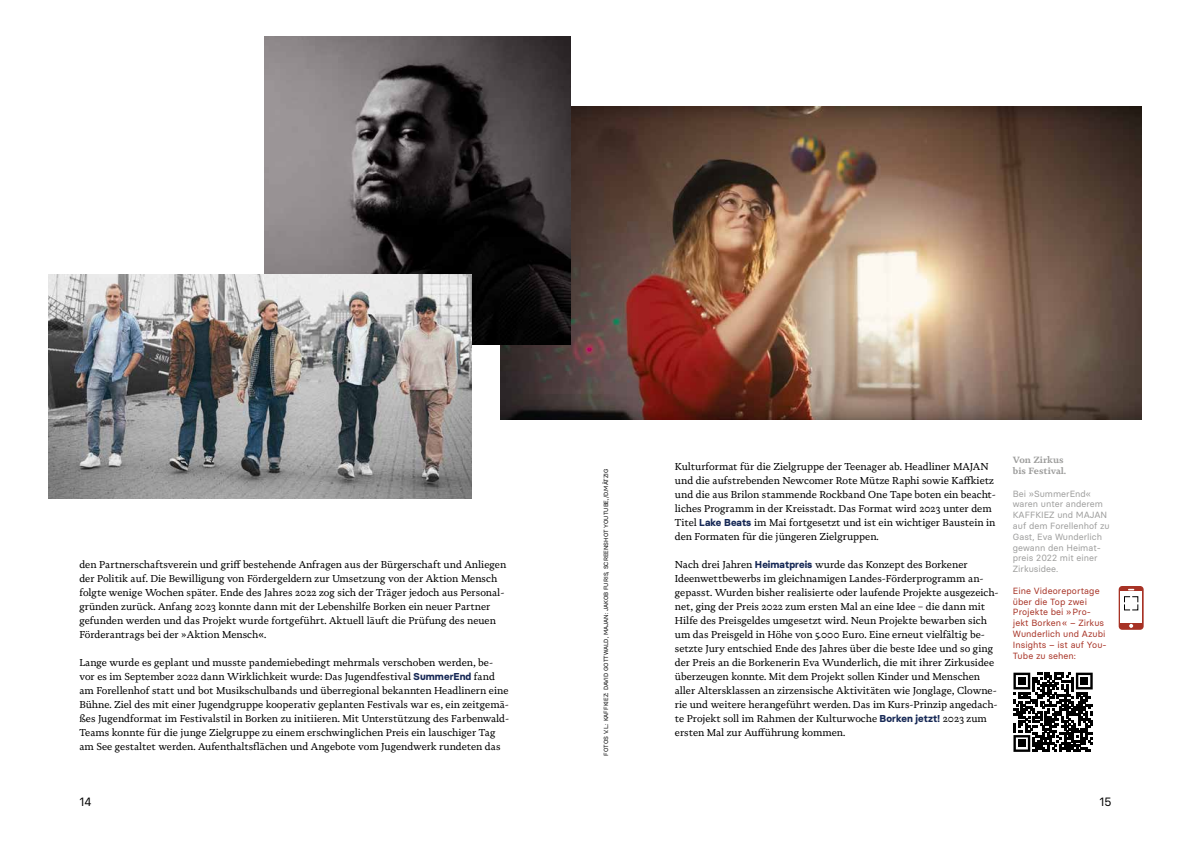
<style>
.page{position:relative;width:1191px;height:842px;background:#fff}
.page>*{position:absolute;margin:0;border:0;box-sizing:border-box;transform-origin:0 0}
.t1{font:12px "Basier Circle";color:#000}
.t2{font:10px/14px "Novela";color:#000}
.t3{font:9px/10.8px "Basier Circle";color:#9d9d9c}
.t4{font:9px/10.8px "Basier Circle";letter-spacing:.005em;color:#a73225}
.t5{font:700 9px/10.8px "Novela";color:#9d9d9c}
.t6{font:6px "Basier Circle";color:#000}
.s1{font-family:"Basier Circle"}
.s2{font-family:"Basier Circle";font-weight:700;color:#172956}
</style>
<div class="page">
<img style="left:500px;top:106px;width:641px;height:314px">
<img style="left:265px;top:36px;width:305px;height:308px">
<img style="left:48px;top:274px;width:423px;height:224px">
<svg style="left:1013px;top:673px;width:79px;height:79px"></svg>
<div style="left:1018px;top:677px;width:7px;height:8px;background:#000"></div>
<div style="left:1080px;top:677px;width:7px;height:8px;background:#000"></div>
<div style="left:1018px;top:740px;width:7px;height:7px;background:#000"></div>
<svg style="left:1118px;top:586px;width:25px;height:44px"></svg>
<div style="left:1120px;top:592px;width:21px;height:31px;background:#fff"></div>
<svg style="left:1129px;top:624px;width:4px;height:4px"></svg>
<svg style="left:1124px;top:596px;width:14px;height:15px"></svg>
<p class="t2" style="left:79px;top:557px;width:428px">den Partnerschaftsverein und griff bestehende Anfragen aus der Bürgerschaft und Anliegen der Politik auf. Die Bewilligung von Fördergeldern zur Umsetzung von der Aktion Mensch folgte wenige Wochen später. Ende des Jahres 2022 zog sich der Träger jedoch aus Personal&shy;gründen zurück. Anfang 2023 konnte dann mit der Lebenshilfe Borken ein neuer Partner gefunden werden und das Projekt wurde fortgeführt. Aktuell läuft die Prüfung des neuen Förderantrags bei der »Aktion Mensch<span class="s1">«</span>.</p>
<p class="t2" style="left:79px;top:655px;width:431px">Lange wurde es geplant und musste pandemiebedingt mehrmals verschoben werden, be&shy;vor es im September 2022 dann Wirklichkeit wurde: Das Jugendfestival <span class="s2">SummerEnd</span> fand am Forellenhof statt und bot Musikschulbands und überregional bekannten Headlinern eine Bühne. Ziel des mit einer Jugendgruppe kooperativ geplanten Festivals war es, ein zeitgemä&shy;ßes Jugendformat im Festivalstil in Borken zu initiieren. Mit Unterstützung des Farbenwald-Teams konnte für die junge Zielgruppe zu einem erschwinglichen Preis ein lauschiger Tag am See gestaltet werden. Aufenthaltsflächen und Angebote vom Jugendwerk rundeten das</p>
<p class="t6" style="left:602px;top:755px;width:289px;rotate:-90deg">FOTOS V.L.: KAFFKIEZ: DAVID GOTTWALD, MAJAN: JAKOB FURIS, SCREENSHOT YOUTUBE,/D.MÄTZIG</p>
<p class="t2" style="left:675px;top:459px;width:322px">Kulturformat für die Zielgruppe der Teenager ab. Headliner MAJAN und die aufstrebenden Newcomer Rote Mütze Raphi sowie Kaffkietz und die aus Brilon stammende Rockband One Tape boten ein beacht&shy;liches Programm in der Kreisstadt. Das Format wird 2023 unter dem Titel <span class="s2">Lake Beats</span> im Mai fortgesetzt und ist ein wichtiger Baustein in den Formaten für die jüngeren Zielgruppen.</p>
<p class="t2" style="left:675px;top:557px;width:325px">Nach drei Jahren <span class="s2">Heimatpreis</span> wurde das Konzept des Borkener Ideenwettbewerbs im gleichnamigen Landes-Förderprogramm an&shy;gepasst. Wurden bisher realisierte oder laufende Projekte ausgezeich&shy;net, ging der Preis 2022 zum ersten Mal an eine Idee – die dann mit Hilfe des Preisgeldes umgesetzt wird. Neun Projekte bewarben sich um das Preisgeld in Höhe von 5.000 Euro. Eine erneut vielfältig be&shy;setzte Jury entschied Ende des Jahres über die beste Idee und so ging der Preis an die Borkenerin Eva Wunderlich, die mit ihrer Zirkusidee überzeugen konnte. Mit dem Projekt sollen Kinder und Menschen aller Altersklassen an zirzensische Aktivitäten wie Jonglage, Clowne&shy;rie und weitere herangeführt werden. Das im Kurs-Prinzip angedach&shy;te Projekt soll im Rahmen der Kulturwoche <span class="s2">Borken jetzt!</span> 2023 zum ersten Mal zur Aufführung kommen.</p>
<p class="t5" style="left:1013px;top:454px;width:55px">Von Zirkus bis Festival.</p>
<p class="t3" style="left:1013px;top:488px;width:98px">Bei »SummerEnd« waren unter anderem<br>KAFFKIEZ und MAJAN auf dem Forellenhof zu<br>Gast, Eva Wunderlich gewann den Heimat&shy;preis 2022 mit einer<br>Zirkusidee.</p>
<p class="t4" style="left:1013px;top:585px;width:95px">Eine Videoreportage über die Top zwei<br>Projekte bei »Pro&shy;jekt Borken« – Zirkus<br>Wunderlich und Azubi<br>Insights – ist auf You-<br>Tube zu sehen:</p>
<p class="t1" style="left:79px;top:794px;width:14px">14</p>
<p class="t1" style="left:1099px;top:794px;width:14px">15</p>
</div>
